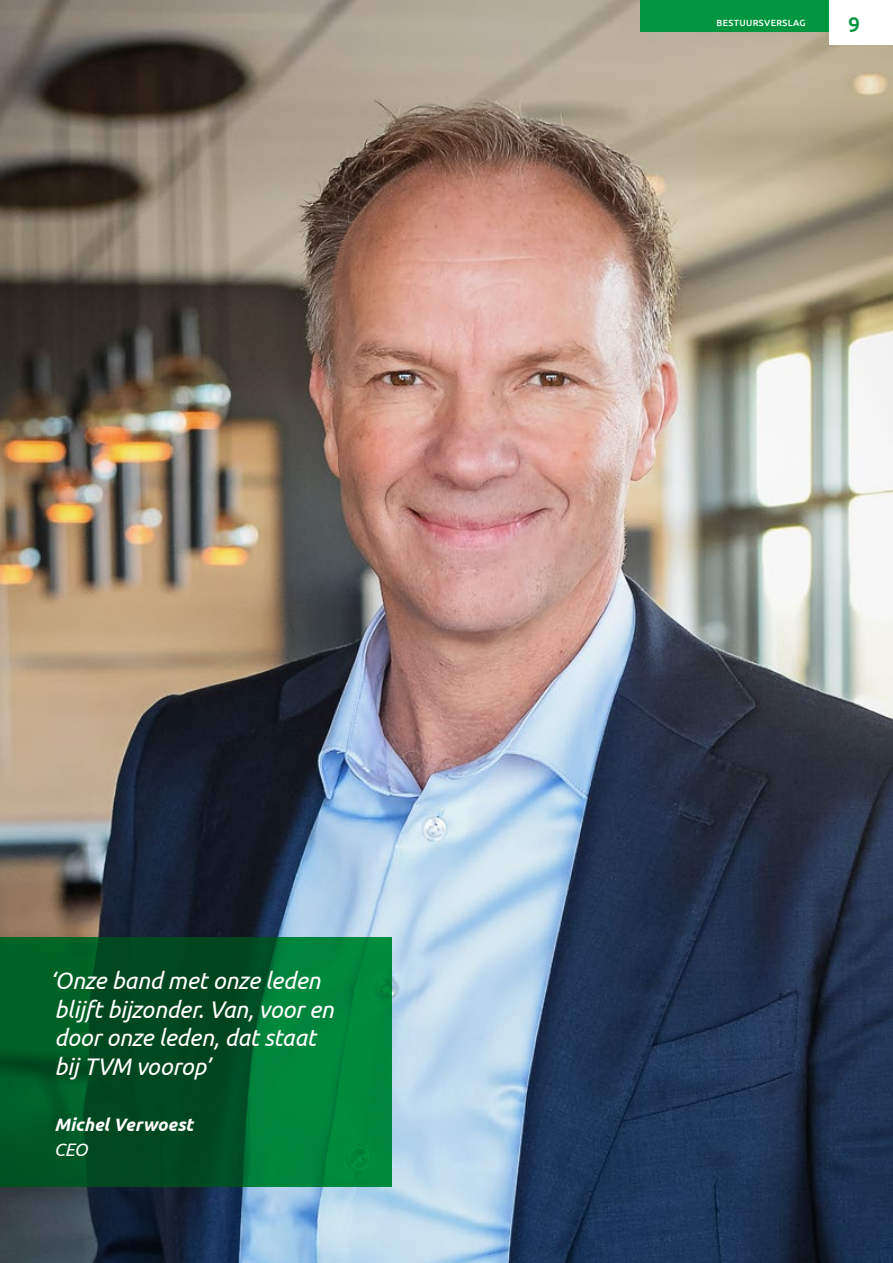
<style>
.page{position:relative;width:893px;height:1263px;background:#fff}
.page>*{position:absolute;margin:0;border:0;box-sizing:border-box;transform-origin:0 0}
.t1{font:italic 24px/28.5px "Ubuntu";letter-spacing:-.01em;color:#fff}
.t2{font:500 21px "Ubuntu";color:#00963f}
.t3{font:italic 700 18px "Ubuntu";color:#fff}
.t4{font:italic 18px "Ubuntu";color:#fff}
.t5{font:500 9px "Ubuntu";letter-spacing:.04em;color:#fff}
</style>
<div class="page">
<img style="left:0;top:0;width:893px;height:1263px">
<svg style="left:0;top:937px;width:391px;height:250px;background:#00622b"></svg>
<div style="left:640px;top:0;width:189px;height:32px;background:#00963f"></div>
<div style="left:829px;top:0;width:64px;height:45px;background:#fff"></div>
<p class="t1" style="left:50px;top:966px;width:286px">‘Onze band met onze leden blijft bijzonder. Van, voor en door onze leden, dat staat bij TVM voorop’</p>
<p class="t3" style="left:54px;top:1113px;width:140px">Michel Verwoest</p>
<p class="t4" style="left:54px;top:1139px;width:35px">CEO</p>
<p class="t5" style="left:717px;top:17px;width:91px">BESTUURSVERSLAG</p>
<p class="t2" style="left:848px;top:11px;width:13px">9</p>
</div>
